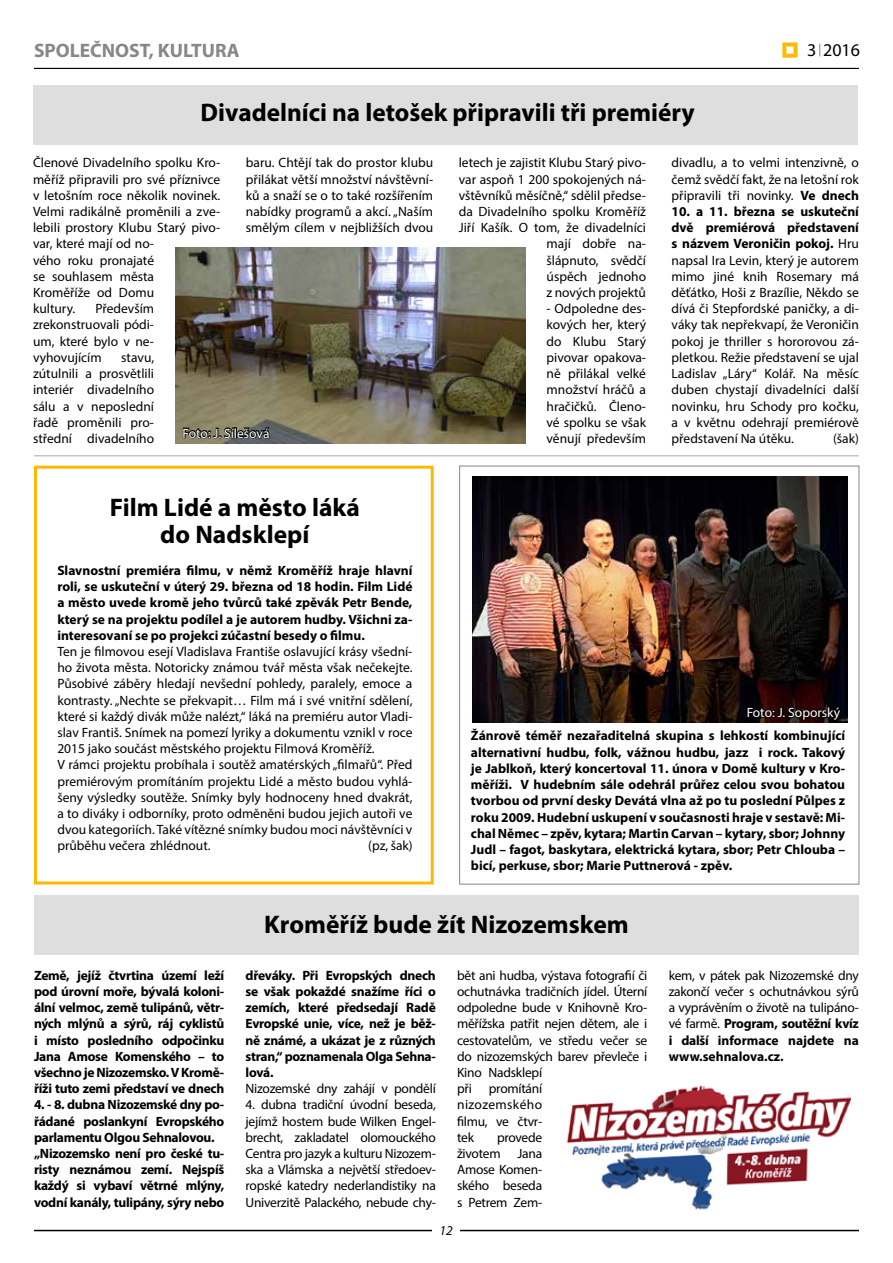
<style>
.page{position:relative;width:893px;height:1263px;background:#fff}
.page>*{position:absolute;margin:0;border:0;box-sizing:border-box;transform-origin:0 0}
.t1{font:700 25.5px/27px "Myriad Pro";color:#000;text-align:center}
.t2{font:700 19.5px "Myriad Pro";color:#878787}
.t3{font:18px "Myriad Pro";color:#000}
.t4{font:13.5px/16.2px "Myriad Pro";color:#000;text-align:justify}
.t5{font:700 13.5px/16.2px "Myriad Pro";letter-spacing:-.02em;color:#000;text-align:justify}
.t6{font:13.5px/16.2px "Myriad Pro";letter-spacing:-.02em;color:#000}
.t7{font:13.5px "Myriad Pro";color:#fff}
.t8{font:italic 13.5px "Myriad Pro";color:#000}
.s1{font-weight:700}
</style>
<div class="page">
<div style="left:34px;top:895px;width:825px;height:60px;background:#dedede"></div>
<hr style="left:34px;top:1230px;width:825px;height:1px;background:#000">
<div style="left:433px;top:1225px;width:27px;height:10px;background:#fff"></div>
<hr style="left:34px;top:68px;width:825px;height:1px;background:#000">
<svg style="left:782px;top:43px;width:16px;height:15px"></svg>
<svg style="left:819px;top:44px;width:1px;height:12px"></svg>
<hr style="left:34px;top:455px;width:825px;height:1px;background:#c6c6c6">
<img style="left:472px;top:476px;width:376px;height:247px">
<div style="left:33px;top:85px;width:825px;height:60px;background:#dedede"></div>
<img style="left:175px;top:248px;width:350px;height:195px">
<img style="left:566px;top:1085px;width:284px;height:125px">
<svg style="left:182px;top:410px;width:89px;height:34px"></svg>
<svg style="left:746px;top:706px;width:96px;height:17px"></svg>
<div style="left:34px;top:466px;width:400px;height:418px;border:3px solid #fbba00"></div>
<h2 class="t2" style="left:34px;top:38px;width:207px">SPOLEČNOST, KULTURA</h2>
<h1 class="t1" style="left:201px;top:98px;width:496px">Divadelníci na letošek připravili tři premiéry</h1>
<h3 class="t3" style="left:807px;top:39px;width:54px">3 2016</h3>
<p class="t4" style="left:33px;top:155px;width:189px;text-align:left">Členové Divadelního spolku Kro&shy;měříž připravili pro své příznivce v letošním roce několik novinek.<br>Velmi radikálně proměnili a zve&shy;lebili prostory Klubu Starý pivo&shy;var, které mají od no-<br>vého roku pronajaté<br>se souhlasem města<br>Kroměříže od Domu<br>kultury.</p>
<p class="t4" style="left:246px;top:155px;width:189px">baru. Chtějí tak do prostor klubu přilákat větší množství návštěvní&shy;ků a snaží se o to také rozšířením nabídky programů a akcí. „Naším smělým cílem v nejbližších dvou</p>
<p class="t4" style="left:459px;top:155px;width:189px;text-align:right">letech je zajistit Klubu Starý pivo&shy;var aspoň 1 200 spokojených ná&shy;vštěvníků měsíčně,“ sdělil předse&shy;da Divadelního spolku Kroměříž<br>Jiří Kašík. O tom, že divadelníci mají dobře na-<br>šlápnuto, svědčí<br>úspěch jednoho<br>z nových projektů</p>
<p class="t4" style="left:547px;top:300px;width:101px">- Odpoledne des&shy;kových her, který do Klubu Starý pivovar opakova&shy;ně přilákal velké množství hráčů a hračičků. Členo&shy;vé spolku se však věnují především</p>
<p class="t4" style="left:33px;top:300px;width:123px;text-indent:63px">Především zrekonstruovali pódi&shy;um, které bylo v ne&shy;vyhovujícím</p>
<p class="t4" style="left:33px;top:349px;width:123px;text-indent:88px">stavu, zútulnili a prosvětlili interiér divadelního sálu a v neposlední řadě proměnili pro&shy;střední divadelního</p>
<p class="t7" style="left:183px;top:425px;width:88px">Foto: J. Sílešová</p>
<p class="t4" style="left:672px;top:155px;width:189px">divadlu, a to velmi intenzivně, o čemž svědčí fakt, že na letošní rok připravili tři novinky. <span class="s1">Ve dnech</span></p>
<p class="t4" style="left:672px;top:203px;width:189px"><span class="s1">10. a 11. března se uskuteční dvě premiérová představení s názvem Veroničin pokoj.</span> Hru napsal Ira Levin, který je autorem mimo jiné knih Rosemary má děťátko, Hoši z Brazílie, Někdo se dívá či Stepfordské paničky, a di&shy;váky tak nepřekvapí, že Veroničin pokoj je thriller s hororovou zá&shy;pletkou. Režie představení se ujal Ladislav „Láry“ Kolář. Na měsíc duben chystají divadelníci další novinku, hru Schody pro kočku, a v květnu odehrají premiérově představení Na útěku.</p>
<p class="t4" style="left:833px;top:430px;width:27px">(šak)</p>
<h1 class="t1" style="left:110px;top:493px;width:251px">Film Lidé a město láká do Nadsklepí</h1>
<p class="t5" style="left:57px;top:562px;width:357px">Slavnostní premiéra filmu, v němž Kroměříž hraje hlavní roli, se uskuteční v úterý 29. března od 18 hodin. Film Lidé a město uvede kromě jeho tvůrců také zpěvák Petr Bende, který se na projektu podílel a je autorem hudby. Všichni za&shy;interesovaní se po projekci zúčastní besedy o filmu.</p>
<p class="t4" style="left:57px;top:643px;width:357px;text-align:left">Ten je filmovou esejí Vladislava Františe oslavující krásy všední&shy;ho života města. Notoricky známou tvář města však nečekejte.<br>Působivé záběry hledají nevšední pohledy, paralely, emoce a kontrasty. „Nechte se překvapit… Film má i své vnitřní sdělení, které si každý divák může nalézt,“ láká na premiéru autor Vladi&shy;slav Františ. Snímek na pomezí lyriky a dokumentu vznikl v roce 2015 jako součást městského projektu Filmová Kroměříž.<br>V rámci projektu probíhala i soutěž amatérských „filmařů“. Před premiérovým promítáním projektu Lidé a město budou vyhlá&shy;šeny výsledky soutěže. Snímky byly hodnoceny hned dvakrát, a to diváky i odborníky, proto odměněni budou jejich autoři ve dvou kategoriích. Také vítězné snímky budou moci návštěvníci v průběhu večera zhlédnout.</p>
<p class="t4" style="left:368px;top:838px;width:46px">(pz, šak)</p>
<p class="t7" style="left:747px;top:704px;width:95px">Foto: J. Soporský</p>
<p class="t5" style="left:471px;top:727px;width:376px">Žánrově téměř nezařaditelná skupina s lehkostí kombinující alternativní hudbu, folk, vážnou hudbu, jazz i rock. Takový je Jablkoň, který koncertoval 11. února v Domě kultury v Kro&shy;měříži. V hudebním sále odehrál průřez celou svou bohatou tvorbou od první desky Devátá vlna až po tu poslední Půlpes z roku 2009. Hudební uskupení v současnosti hraje v sestavě: Mi&shy;chal Němec – zpěv, kytara; Martin Carvan – kytary, sbor; Johnny Judl – fagot, baskytara, elektrická kytara, sbor; Petr Chlouba – bicí, perkuse, sbor; Marie Puttnerová - zpěv.</p>
<p class="t5" style="left:34px;top:966px;width:192px">Země, jejíž čtvrtina území leží pod úrovní moře, bývalá koloni&shy;ální velmoc, země tulipánů, větr&shy;ných mlýnů a sýrů, ráj cyklistů i místo posledního odpočinku Jana Amose Komenského – to všechno je Nizozemsko. V Kromě&shy;říži tuto zemi představí ve dnech</p>
<p class="t5" style="left:34px;top:1096px;width:192px;text-align:left">4. - 8. dubna Nizozemské dny po&shy;řádané poslankyní Evropského parlamentu Olgou Sehnalovou. „Nizozemsko není pro české tu&shy;risty neznámou zemí. Nejspíš každý si vybaví větrné mlýny, vodní kanály, tulipány, sýry nebo</p>
<h1 class="t1" style="left:264px;top:910px;width:366px">Kroměříž bude žít Nizozemskem</h1>
<p class="t5" style="left:246px;top:966px;width:192px">dřeváky. Při Evropských dnech se však pokaždé snažíme říci o zemích, které předsedají Radě Evropské unie, více, než je běž&shy;ně známé, a ukázat je z různých stran,“ poznamenala Olga Sehna&shy;lová.</p>
<p class="t6" style="left:246px;top:1080px;width:192px">Nizozemské dny zahájí v pondělí</p>
<p class="t4" style="left:246px;top:1096px;width:192px">4. dubna tradiční úvodní beseda, jejímž hostem bude Wilken Engel&shy;brecht, zakladatel olomouckého Centra pro jazyk a kulturu Nizozem&shy;ska a Vlámska a největší středoev&shy;ropské katedry nederlandistiky na Univerzitě Palackého, nebude chy-</p>
<p class="t6" style="left:457px;top:967px;width:192px">bět ani hudba, výstava fotografií či ochutnávka tradičních jídel. Úterní odpoledne bude v Knihovně Kro&shy;měřížska patřit nejen dětem, ale i cestovatelům, ve středu večer se do nizozemských barev převleče i<br>Kino Nadsklepí<br>při</p>
<p class="t4" style="left:457px;top:1080px;width:87px;text-indent:32px">promítání nizozemského filmu, ve čtvr&shy;tek</p>
<p class="t4" style="left:457px;top:1129px;width:87px;text-indent:40px">provede životem Jana Amose Komen&shy;ského beseda s Petrem Zem-</p>
<p class="t8" style="left:439px;top:1222px;width:15px">12</p>
<p class="t4" style="left:669px;top:967px;width:192px">kem, v pátek pak Nizozemské dny zakončí večer s ochutnávkou sýrů a vyprávěním o životě na tulipáno&shy;vé farmě. <span class="s1">Program, soutěžní kvíz i další informace najdete na www.sehnalova.cz.</span></p>
</div>
